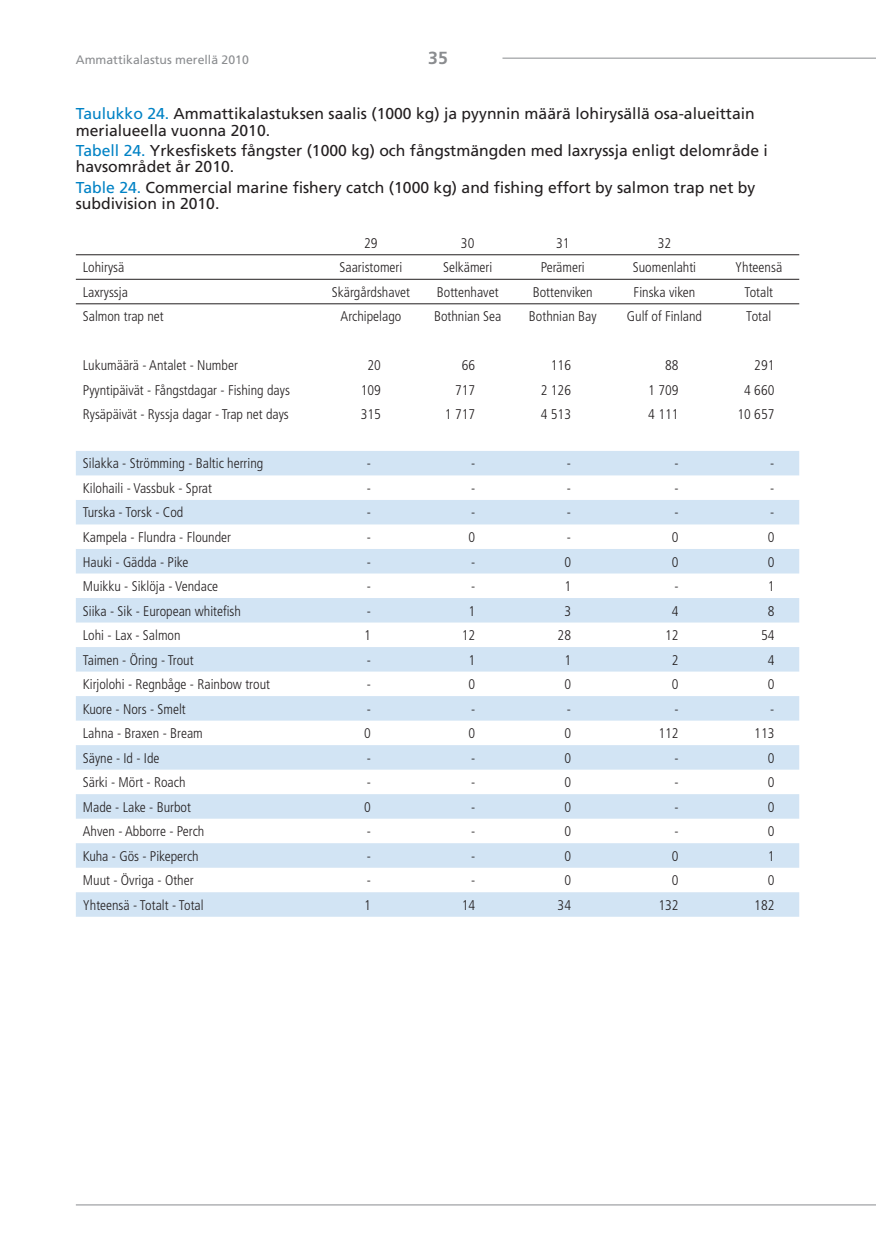
<style>
.page{position:relative;width:876px;height:1244px;background:#fff}
.page>*{position:absolute;margin:0;border:0;box-sizing:border-box;transform-origin:0 0}
.t1{font:700 17.5px "Frutiger LT Std";color:#8a8c8f}
.t2{font:15.75px/16.6px "Frutiger LT Std";color:#231f20}
.t3{font:300 condensed 14px "Frutiger LT Std";color:#231f20}
.t4{font:12.25px "Frutiger LT Std";color:#8a8c8f}
.s1{color:#0082c5}
</style>
<div class="page">
<hr style="left:76px;top:1204px;width:800px;height:1px;background:#8a8c8f">
<hr style="left:502px;top:58px;width:374px;height:1px;background:#8a8c8f">
<svg style="left:76px;top:451px;width:723px;height:465px;fill:#d2e4f4"></svg>
<hr style="left:76px;top:254px;width:723px;height:1px;background:#231f20">
<hr style="left:76px;top:279px;width:723px;height:1px;background:#231f20">
<hr style="left:76px;top:303px;width:723px;height:1px;background:#231f20">
<p class="t4" style="left:76px;top:55px;width:174px">Ammattikalastus merellä 2010</p>
<p class="t1" style="left:428px;top:51px;width:21px">35</p>
<p class="t2" style="left:76px;top:106px;width:680px"><span class="s1">Taulukko 24.</span> Ammattikalastuksen saalis (1000 kg) ja pyynnin määrä lohirysällä osa-alueittain merialueella vuonna 2010.</p>
<p class="t2" style="left:76px;top:143px;width:694px"><span class="s1">Tabell 24.</span> Yrkesfiskets fångster (1000 kg) och fångstmängden med laxryssja enligt delområde i havsområdet år 2010.</p>
<p class="t2" style="left:76px;top:180px;width:681px"><span class="s1">Table 24.</span> Commercial marine fishery catch (1000 kg) and fishing effort by salmon trap net by subdivision in 2010.</p>
<p class="t3" style="left:364px;top:237px;width:15px">29</p>
<p class="t3" style="left:461px;top:237px;width:15px">30</p>
<p class="t3" style="left:556px;top:237px;width:15px">31</p>
<p class="t3" style="left:658px;top:237px;width:15px">32</p>
<p class="t3" style="left:83px;top:262px;width:43px">Lohirysä</p>
<p class="t3" style="left:340px;top:262px;width:64px">Saaristomeri</p>
<p class="t3" style="left:443px;top:262px;width:51px">Selkämeri</p>
<p class="t3" style="left:541px;top:262px;width:46px">Perämeri</p>
<p class="t3" style="left:633px;top:262px;width:65px">Suomenlahti</p>
<p class="t3" style="left:735px;top:262px;width:48px">Yhteensä</p>
<p class="t3" style="left:83px;top:286px;width:47px">Laxryssja</p>
<p class="t3" style="left:332px;top:286px;width:80px">Skärgårdshavet</p>
<p class="t3" style="left:437px;top:286px;width:63px">Bottenhavet</p>
<p class="t3" style="left:533px;top:286px;width:61px">Bottenviken</p>
<p class="t3" style="left:634px;top:286px;width:63px">Finska viken</p>
<p class="t3" style="left:744px;top:286px;width:30px">Totalt</p>
<p class="t3" style="left:83px;top:311px;width:82px">Salmon trap net</p>
<p class="t3" style="left:341px;top:311px;width:62px">Archipelago</p>
<p class="t3" style="left:434px;top:311px;width:69px">Bothnian Sea</p>
<p class="t3" style="left:529px;top:311px;width:69px">Bothnian Bay</p>
<p class="t3" style="left:627px;top:311px;width:77px">Gulf of Finland</p>
<p class="t3" style="left:746px;top:311px;width:26px">Total</p>
<p class="t3" style="left:83px;top:360px;width:157px">Lukumäärä - Antalet - Number</p>
<p class="t3" style="left:367px;top:360px;width:15px">20</p>
<p class="t3" style="left:462px;top:360px;width:15px">66</p>
<p class="t3" style="left:551px;top:360px;width:22px">116</p>
<p class="t3" style="left:665px;top:360px;width:15px">88</p>
<p class="t3" style="left:754px;top:360px;width:22px">291</p>
<p class="t3" style="left:83px;top:384px;width:209px">Pyyntipäivät - Fångstdagar - Fishing days</p>
<p class="t3" style="left:361px;top:384px;width:22px">109</p>
<p class="t3" style="left:455px;top:384px;width:22px">717</p>
<p class="t3" style="left:541px;top:384px;width:32px">2 126</p>
<p class="t3" style="left:648px;top:384px;width:32px">1 709</p>
<p class="t3" style="left:744px;top:384px;width:32px">4 660</p>
<p class="t3" style="left:83px;top:409px;width:208px">Rysäpäivät - Ryssja dagar - Trap net days</p>
<p class="t3" style="left:361px;top:409px;width:22px">315</p>
<p class="t3" style="left:445px;top:409px;width:32px">1 717</p>
<p class="t3" style="left:541px;top:409px;width:32px">4 513</p>
<p class="t3" style="left:648px;top:409px;width:32px">4 111</p>
<p class="t3" style="left:737px;top:409px;width:38px">10 657</p>
<p class="t3" style="left:83px;top:458px;width:182px">Silakka - Strömming - Baltic herring</p>
<p class="t3" style="left:367px;top:458px;width:6px">-</p>
<p class="t3" style="left:471px;top:458px;width:6px">-</p>
<p class="t3" style="left:567px;top:458px;width:6px">-</p>
<p class="t3" style="left:674px;top:458px;width:6px">-</p>
<p class="t3" style="left:770px;top:458px;width:6px">-</p>
<p class="t3" style="left:83px;top:482px;width:131px">Kilohaili - Vassbuk - Sprat</p>
<p class="t3" style="left:367px;top:482px;width:6px">-</p>
<p class="t3" style="left:471px;top:482px;width:6px">-</p>
<p class="t3" style="left:567px;top:482px;width:6px">-</p>
<p class="t3" style="left:674px;top:482px;width:6px">-</p>
<p class="t3" style="left:770px;top:482px;width:6px">-</p>
<p class="t3" style="left:83px;top:507px;width:102px">Turska - Torsk - Cod</p>
<p class="t3" style="left:367px;top:507px;width:6px">-</p>
<p class="t3" style="left:471px;top:507px;width:6px">-</p>
<p class="t3" style="left:567px;top:507px;width:6px">-</p>
<p class="t3" style="left:674px;top:507px;width:6px">-</p>
<p class="t3" style="left:770px;top:507px;width:6px">-</p>
<p class="t3" style="left:83px;top:531px;width:150px">Kampela - Flundra - Flounder</p>
<p class="t3" style="left:367px;top:531px;width:6px">-</p>
<p class="t3" style="left:468px;top:531px;width:8px">0</p>
<p class="t3" style="left:567px;top:531px;width:6px">-</p>
<p class="t3" style="left:672px;top:531px;width:8px">0</p>
<p class="t3" style="left:768px;top:531px;width:8px">0</p>
<p class="t3" style="left:83px;top:556px;width:107px">Hauki - Gädda - Pike</p>
<p class="t3" style="left:367px;top:556px;width:6px">-</p>
<p class="t3" style="left:471px;top:556px;width:6px">-</p>
<p class="t3" style="left:564px;top:556px;width:8px">0</p>
<p class="t3" style="left:672px;top:556px;width:8px">0</p>
<p class="t3" style="left:768px;top:556px;width:8px">0</p>
<p class="t3" style="left:83px;top:580px;width:137px">Muikku - Siklöja - Vendace</p>
<p class="t3" style="left:367px;top:580px;width:6px">-</p>
<p class="t3" style="left:471px;top:580px;width:6px">-</p>
<p class="t3" style="left:564px;top:580px;width:8px">1</p>
<p class="t3" style="left:674px;top:580px;width:6px">-</p>
<p class="t3" style="left:768px;top:580px;width:8px">1</p>
<p class="t3" style="left:83px;top:605px;width:160px">Siika - Sik - European whitefish</p>
<p class="t3" style="left:367px;top:605px;width:6px">-</p>
<p class="t3" style="left:468px;top:605px;width:8px">1</p>
<p class="t3" style="left:564px;top:605px;width:8px">3</p>
<p class="t3" style="left:672px;top:605px;width:8px">4</p>
<p class="t3" style="left:768px;top:605px;width:8px">8</p>
<p class="t3" style="left:83px;top:629px;width:99px">Lohi - Lax - Salmon</p>
<p class="t3" style="left:364px;top:629px;width:8px">1</p>
<p class="t3" style="left:462px;top:629px;width:15px">12</p>
<p class="t3" style="left:558px;top:629px;width:15px">28</p>
<p class="t3" style="left:665px;top:629px;width:15px">12</p>
<p class="t3" style="left:761px;top:629px;width:15px">54</p>
<p class="t3" style="left:83px;top:654px;width:112px">Taimen - Öring - Trout</p>
<p class="t3" style="left:367px;top:654px;width:6px">-</p>
<p class="t3" style="left:468px;top:654px;width:8px">1</p>
<p class="t3" style="left:564px;top:654px;width:8px">1</p>
<p class="t3" style="left:672px;top:654px;width:8px">2</p>
<p class="t3" style="left:768px;top:654px;width:8px">4</p>
<p class="t3" style="left:83px;top:678px;width:189px">Kirjolohi - Regnbåge - Rainbow trout</p>
<p class="t3" style="left:367px;top:678px;width:6px">-</p>
<p class="t3" style="left:468px;top:678px;width:8px">0</p>
<p class="t3" style="left:564px;top:678px;width:8px">0</p>
<p class="t3" style="left:672px;top:678px;width:8px">0</p>
<p class="t3" style="left:768px;top:678px;width:8px">0</p>
<p class="t3" style="left:83px;top:703px;width:104px">Kuore - Nors - Smelt</p>
<p class="t3" style="left:367px;top:703px;width:6px">-</p>
<p class="t3" style="left:471px;top:703px;width:6px">-</p>
<p class="t3" style="left:567px;top:703px;width:6px">-</p>
<p class="t3" style="left:674px;top:703px;width:6px">-</p>
<p class="t3" style="left:770px;top:703px;width:6px">-</p>
<p class="t3" style="left:83px;top:727px;width:121px">Lahna - Braxen - Bream</p>
<p class="t3" style="left:364px;top:727px;width:8px">0</p>
<p class="t3" style="left:468px;top:727px;width:8px">0</p>
<p class="t3" style="left:564px;top:727px;width:8px">0</p>
<p class="t3" style="left:658px;top:727px;width:22px">112</p>
<p class="t3" style="left:754px;top:727px;width:22px">113</p>
<p class="t3" style="left:83px;top:752px;width:78px">Säyne - Id - Ide</p>
<p class="t3" style="left:367px;top:752px;width:6px">-</p>
<p class="t3" style="left:471px;top:752px;width:6px">-</p>
<p class="t3" style="left:564px;top:752px;width:8px">0</p>
<p class="t3" style="left:674px;top:752px;width:6px">-</p>
<p class="t3" style="left:768px;top:752px;width:8px">0</p>
<p class="t3" style="left:83px;top:776px;width:104px">Särki - Mört - Roach</p>
<p class="t3" style="left:367px;top:776px;width:6px">-</p>
<p class="t3" style="left:471px;top:776px;width:6px">-</p>
<p class="t3" style="left:564px;top:776px;width:8px">0</p>
<p class="t3" style="left:674px;top:776px;width:6px">-</p>
<p class="t3" style="left:768px;top:776px;width:8px">0</p>
<p class="t3" style="left:83px;top:801px;width:110px">Made - Lake - Burbot</p>
<p class="t3" style="left:364px;top:801px;width:8px">0</p>
<p class="t3" style="left:471px;top:801px;width:6px">-</p>
<p class="t3" style="left:564px;top:801px;width:8px">0</p>
<p class="t3" style="left:674px;top:801px;width:6px">-</p>
<p class="t3" style="left:768px;top:801px;width:8px">0</p>
<p class="t3" style="left:83px;top:825px;width:123px">Ahven - Abborre - Perch</p>
<p class="t3" style="left:367px;top:825px;width:6px">-</p>
<p class="t3" style="left:471px;top:825px;width:6px">-</p>
<p class="t3" style="left:564px;top:825px;width:8px">0</p>
<p class="t3" style="left:674px;top:825px;width:6px">-</p>
<p class="t3" style="left:768px;top:825px;width:8px">0</p>
<p class="t3" style="left:83px;top:850px;width:117px">Kuha - Gös - Pikeperch</p>
<p class="t3" style="left:367px;top:850px;width:6px">-</p>
<p class="t3" style="left:471px;top:850px;width:6px">-</p>
<p class="t3" style="left:564px;top:850px;width:8px">0</p>
<p class="t3" style="left:672px;top:850px;width:8px">0</p>
<p class="t3" style="left:768px;top:850px;width:8px">1</p>
<p class="t3" style="left:83px;top:874px;width:112px">Muut - Övriga - Other</p>
<p class="t3" style="left:367px;top:874px;width:6px">-</p>
<p class="t3" style="left:471px;top:874px;width:6px">-</p>
<p class="t3" style="left:564px;top:874px;width:8px">0</p>
<p class="t3" style="left:672px;top:874px;width:8px">0</p>
<p class="t3" style="left:768px;top:874px;width:8px">0</p>
<p class="t3" style="left:83px;top:899px;width:122px">Yhteensä - Totalt - Total</p>
<p class="t3" style="left:364px;top:899px;width:8px">1</p>
<p class="t3" style="left:462px;top:899px;width:15px">14</p>
<p class="t3" style="left:558px;top:899px;width:15px">34</p>
<p class="t3" style="left:658px;top:899px;width:22px">132</p>
<p class="t3" style="left:754px;top:899px;width:22px">182</p>
</div>
